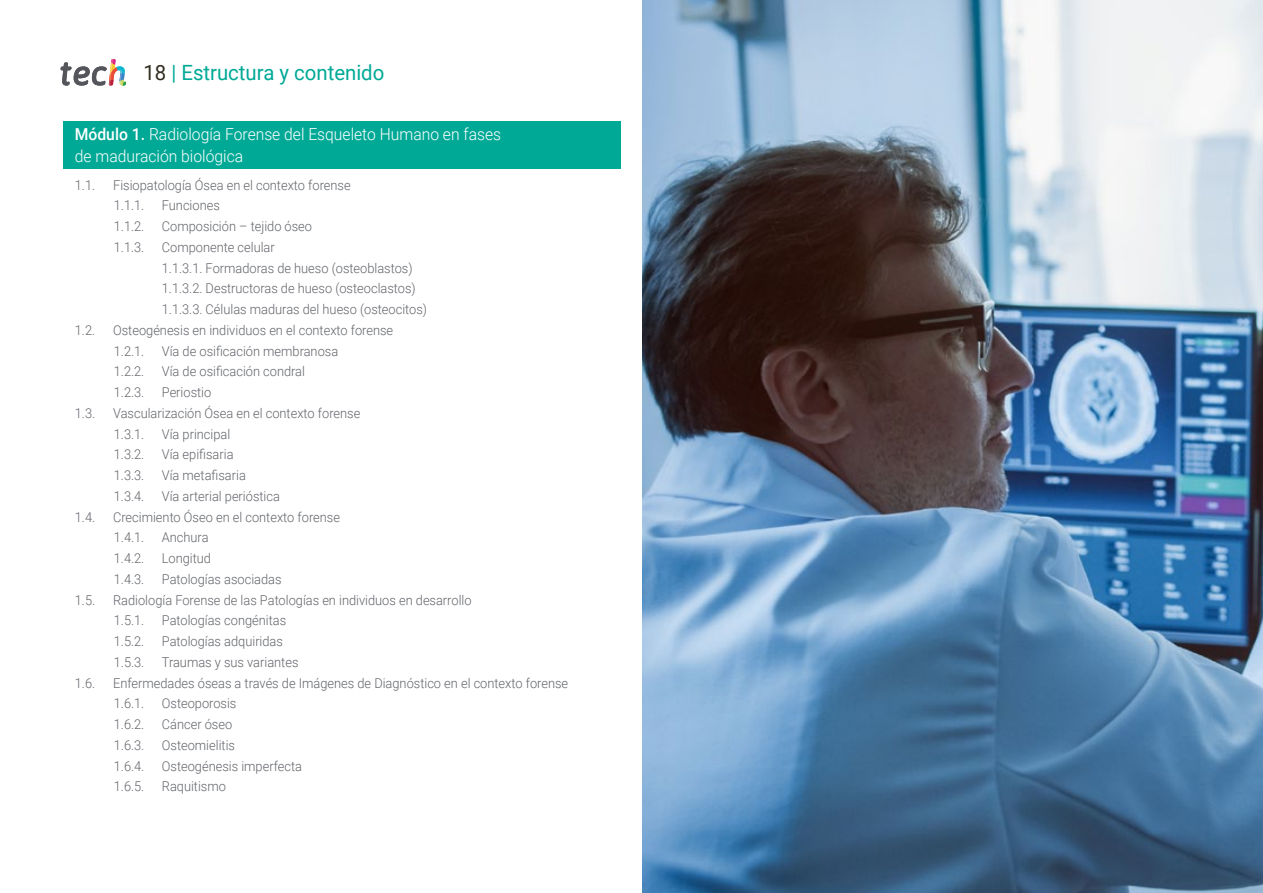
<style>
.page{position:relative;width:1263px;height:893px;background:#fff}
.page>*{position:absolute;margin:0;border:0;box-sizing:border-box;transform-origin:0 0}
.t1{font:21px "Roboto";color:#00a996}
.t2{font:300 16.5px/22.5px "Roboto";color:#fff;scale:.95 1}
.t3{font:300 13.5px/20.7px "Roboto";color:#61646a;scale:.95 1}
.s1{color:#312e20}
.s2{font-weight:500}
</style>
<div class="page">
<img style="left:642px;top:0;width:621px;height:893px">
<div style="left:64px;top:121px;width:557px;height:48px;background:#00a996"></div>
<svg style="left:61px;top:59px;width:65px;height:27px"></svg>
<h1 class="t1" style="left:144px;top:57px;width:242px"><span class="s1">18</span> | Estructura y contenido</h1>
<p class="t2" style="left:75px;top:122px;width:450px"><span class="s2">Módulo 1.</span> Radiología Forense del Esqueleto Humano en fases de maduración biológica</p>
<p class="t3" style="left:75px;top:174px;width:23px">1.1.</p>
<p class="t3" style="left:113px;top:174px;width:252px">Fisiopatología Ósea en el contexto forense<br>1.1.1.</p>
<p class="t3" style="left:162px;top:195px;width:63px">Funciones</p>
<p class="t3" style="left:114px;top:215px;width:34px">1.1.2.</p>
<p class="t3" style="left:162px;top:215px;width:160px">Composición – tejido óseo</p>
<p class="t3" style="left:114px;top:236px;width:34px">1.1.3.</p>
<p class="t3" style="left:162px;top:236px;width:281px">Componente celular<br>1.1.3.1. Formadoras de hueso (osteoblastos)<br>1.1.3.2. Destructoras de hueso (osteoclastos)<br>1.1.3.3. Células maduras del hueso (osteocitos)</p>
<p class="t3" style="left:75px;top:319px;width:23px">1.2.</p>
<p class="t3" style="left:113px;top:319px;width:296px">Osteogénesis en individuos en el contexto forense<br>1.2.1.</p>
<p class="t3" style="left:162px;top:340px;width:187px">Vía de osificación membranosa</p>
<p class="t3" style="left:114px;top:361px;width:34px">1.2.2.</p>
<p class="t3" style="left:162px;top:361px;width:152px">Vía de osificación condral</p>
<p class="t3" style="left:114px;top:381px;width:34px">1.2.3.</p>
<p class="t3" style="left:162px;top:381px;width:54px">Periostio</p>
<p class="t3" style="left:75px;top:402px;width:23px">1.3.</p>
<p class="t3" style="left:113px;top:402px;width:262px">Vascularización Ósea en el contexto forense<br>1.3.1.</p>
<p class="t3" style="left:162px;top:423px;width:74px">Vía principal</p>
<p class="t3" style="left:114px;top:444px;width:34px">1.3.2.</p>
<p class="t3" style="left:162px;top:444px;width:77px">Vía epifisaria</p>
<p class="t3" style="left:114px;top:464px;width:34px">1.3.3.</p>
<p class="t3" style="left:162px;top:464px;width:90px">Vía metafisaria</p>
<p class="t3" style="left:114px;top:485px;width:34px">1.3.4.</p>
<p class="t3" style="left:162px;top:485px;width:126px">Vía arterial perióstica</p>
<p class="t3" style="left:75px;top:506px;width:23px">1.4.</p>
<p class="t3" style="left:113px;top:506px;width:240px">Crecimiento Óseo en el contexto forense<br>1.4.1.</p>
<p class="t3" style="left:162px;top:527px;width:51px">Anchura</p>
<p class="t3" style="left:114px;top:547px;width:34px">1.4.2.</p>
<p class="t3" style="left:162px;top:547px;width:53px">Longitud</p>
<p class="t3" style="left:114px;top:568px;width:34px">1.4.3.</p>
<p class="t3" style="left:162px;top:568px;width:128px">Patologías asociadas</p>
<p class="t3" style="left:75px;top:589px;width:23px">1.5.</p>
<p class="t3" style="left:113px;top:589px;width:379px">Radiología Forense de las Patologías en individuos en desarrollo<br>1.5.1.</p>
<p class="t3" style="left:162px;top:610px;width:132px">Patologías congénitas</p>
<p class="t3" style="left:114px;top:630px;width:34px">1.5.2.</p>
<p class="t3" style="left:162px;top:630px;width:129px">Patologías adquiridas</p>
<p class="t3" style="left:114px;top:651px;width:34px">1.5.3.</p>
<p class="t3" style="left:162px;top:651px;width:145px">Traumas y sus variantes</p>
<p class="t3" style="left:75px;top:672px;width:23px">1.6.</p>
<p class="t3" style="left:113px;top:672px;width:480px">Enfermedades óseas a través de Imágenes de Diagnóstico en el contexto forense<br>1.6.1.</p>
<p class="t3" style="left:162px;top:693px;width:80px">Osteoporosis</p>
<p class="t3" style="left:114px;top:713px;width:34px">1.6.2.</p>
<p class="t3" style="left:162px;top:713px;width:76px">Cáncer óseo</p>
<p class="t3" style="left:114px;top:734px;width:34px">1.6.3.</p>
<p class="t3" style="left:162px;top:734px;width:79px">Osteomielitis</p>
<p class="t3" style="left:114px;top:755px;width:34px">1.6.4.</p>
<p class="t3" style="left:162px;top:755px;width:149px">Osteogénesis imperfecta</p>
<p class="t3" style="left:114px;top:776px;width:34px">1.6.5.</p>
<p class="t3" style="left:162px;top:776px;width:69px">Raquitismo</p>
</div>
